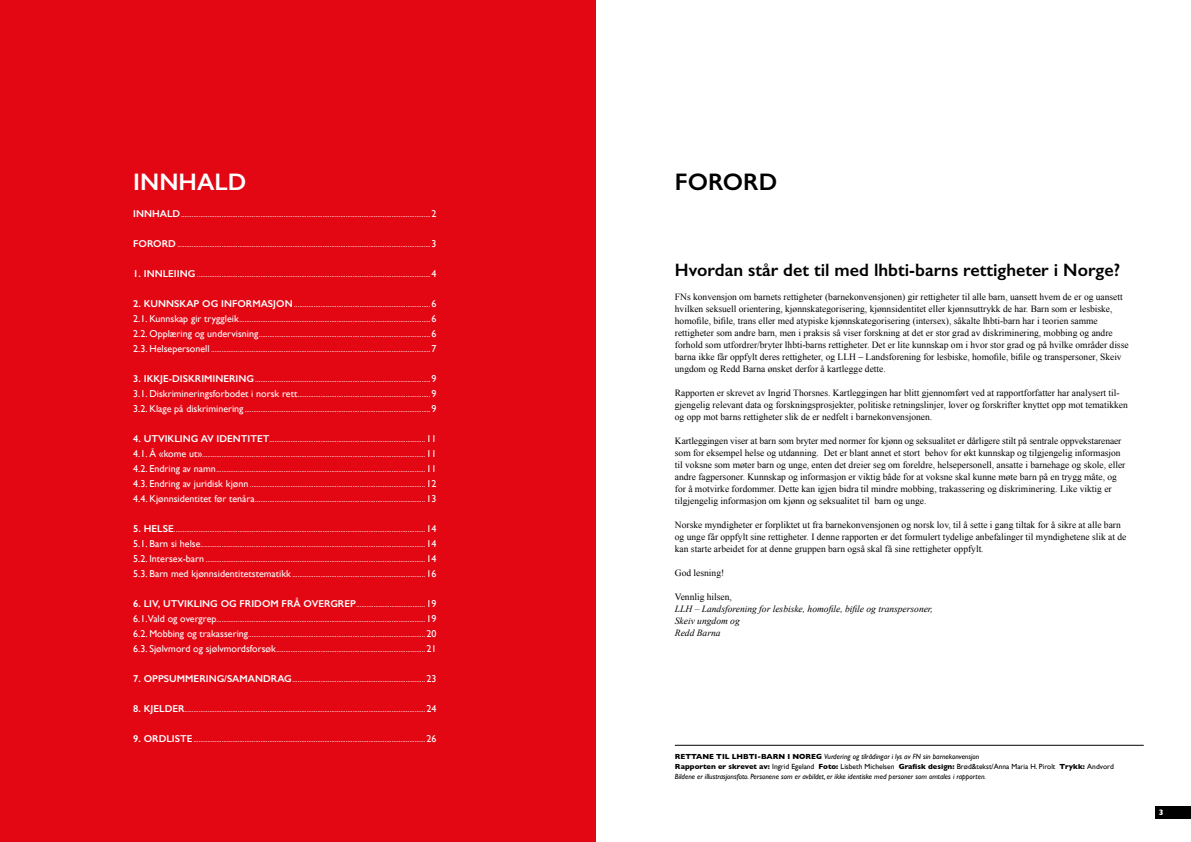
<style>
.page{position:relative;width:1191px;height:842px;background:#fff}
.page>*{position:absolute;margin:0;border:0;box-sizing:border-box;transform-origin:0 0}
.t1{font:600 24px "Gill Sans";color:#fff}
.t2{font:600 24px "Gill Sans";color:#000}
.t3{font:600 18px "Gill Sans";color:#000}
.t4{font:300 10px/15px "Gill Sans";color:#fff;text-align:justify}
.t5{font:9.5px/12px "Times New Roman";color:#000}
.t6{font:italic 9.5px/12px "Times New Roman";color:#000}
.t7{font:700 8px "Gill Sans";color:#fff}
.t8{font:italic 7.5px/10px "Gill Sans";color:#000}
.s1{font-weight:600}
.s2{font-weight:400}
.s3{font-weight:700;font-style:normal}
.s4{font-style:normal}
</style>
<div class="page">
<div style="left:0;top:0;width:595px;height:842px;background:#e30613"></div>
<div style="left:1155px;top:806px;width:36px;height:13px;background:#000"></div>
<hr style="left:675px;top:745px;width:468px;height:1px;background:#000">
<h1 class="t1" style="left:133px;top:167px;width:115px">INNHALD</h1>
<p class="t4" style="left:133px;top:205px;width:304px"><span class="s1">INNHALD</span>.............................................................................................................................................<span class="s2">2</span></p>
<p class="t4" style="left:133px;top:235px;width:304px"><span class="s1">FORORD</span>...............................................................................................................................................<span class="s2">3</span></p>
<p class="t4" style="left:133px;top:265px;width:304px"><span class="s1">1. INNLEIING</span> ....................................................................................................................................<span class="s2">4</span></p>
<p class="t4" style="left:133px;top:295px;width:305px"><span class="s1">2. KUNNSKAP OG INFORMASJON</span> .............................................................................<span class="s2">6<br>2.1. Kunnskap gir tryggleik</span>............................................................................................................<span class="s2">6<br>2.2. Opplæring og undervisning</span>.................................................................................................<span class="s2">6<br>2.3. Helsepersonell</span> ............................................................................................................................<span class="s2">7</span></p>
<p class="t4" style="left:133px;top:370px;width:304px"><span class="s1">3. IKKJE-DISKRIMINERING</span>...................................................................................................<span class="s2">9<br>3.1. Diskrimineringsforbodet i norsk rett</span>...........................................................................<span class="s2">9<br>3.2. Klage på diskriminering</span>.........................................................................................................<span class="s2">9</span></p>
<p class="t4" style="left:133px;top:430px;width:304px"><span class="s1">4. UTVIKLING AV IDENTITET</span>........................................................................................<span class="s2">11<br>4.1. Å «kome ut»</span>..............................................................................................................................<span class="s2">11<br>4.2. Endring av namn</span>......................................................................................................................<span class="s2">11<br>4.3. Endring av juridisk kjønn</span> ...................................................................................................<span class="s2">12<br>4.4. Kjønnsidentitet før tenåra</span>................................................................................................<span class="s2">13</span></p>
<p class="t4" style="left:133px;top:520px;width:304px"><span class="s1">5. HELSE</span>..............................................................................................................................................<span class="s2">14<br>5.1. Barn si helse</span>...............................................................................................................................<span class="s2">14<br>5.2. Intersex-barn</span> ............................................................................................................................<span class="s2">14<br>5.3. Barn med kjønnsidentitetstematikk</span> ...........................................................................<span class="s2">16</span></p>
<p class="t4" style="left:133px;top:595px;width:305px"><span class="s1">6. LIV, UTVIKLING OG FRIDOM FRÅ OVERGREP</span>....................................... <span class="s2">19<br>6.1.Vald og overgrep</span>......................................................................................................................<span class="s2">19<br>6.2. Mobbing og trakassering</span>....................................................................................................<span class="s2">20<br>6.3. Sjølvmord og sjølvmordsforsøk</span>....................................................................................<span class="s2">21</span></p>
<p class="t4" style="left:133px;top:670px;width:304px"><span class="s1">7. OPPSUMMERING/SAMANDRAG</span>...........................................................................<span class="s2">23</span></p>
<p class="t4" style="left:133px;top:700px;width:304px"><span class="s1">8. KJELDER</span>........................................................................................................................................<span class="s2">24</span></p>
<p class="t4" style="left:133px;top:730px;width:304px"><span class="s1">9. ORDLISTE</span>...................................................................................................................................<span class="s2">26</span></p>
<h1 class="t2" style="left:675px;top:167px;width:104px">FORORD</h1>
<h2 class="t3" style="left:675px;top:259px;width:447px">Hvordan står det til med lhbti-barns rettigheter i Norge?</h2>
<p class="t5" style="left:675px;top:291px;width:455px">FNs konvensjon om barnets rettigheter (barnekonvensjonen) gir rettigheter til alle barn, uansett hvem de er og uansett hvilken seksuell orientering, kjønnskategorisering, kjønnsidentitet eller kjønnsuttrykk de har. Barn som er lesbiske, homofile, bifile, trans eller med atypiske kjønnskategorisering (intersex), såkalte lhbti-barn har i teorien samme rettigheter som andre barn, men i praksis så viser forskning at det er stor grad av diskriminering, mobbing og andre forhold som utfordrer/bryter lhbti-barns rettigheter. Det er lite kunnskap om i hvor stor grad og på hvilke områder disse barna ikke får oppfylt deres rettigheter, og LLH – Landsforening for lesbiske, homofile, bifile og transpersoner, Skeiv ungdom og Redd Barna ønsket derfor å kartlegge dette.</p>
<p class="t5" style="left:675px;top:387px;width:454px">Rapporten er skrevet av Ingrid Thorsnes. Kartleggingen har blitt gjennomført ved at rapportforfatter har analysert til&shy;gjengelig relevant data og forskningsprosjekter, politiske retningslinjer, lover og forskrifter knyttet opp mot tematikken og opp mot barns rettigheter slik de er nedfelt i barnekonvensjonen.</p>
<p class="t5" style="left:675px;top:435px;width:452px">Kartleggingen viser at barn som bryter med normer for kjønn og seksualitet er dårligere stilt på sentrale oppvekstarenaer som for eksempel helse og utdanning. Det er blant annet et stort behov for økt kunnskap og tilgjengelig informasjon til voksne som møter barn og unge, enten det dreier seg om foreldre, helsepersonell, ansatte i barnehage og skole, eller andre fagpersoner. Kunnskap og informasjon er viktig både for at voksne skal kunne møte barn på en trygg måte, og for å motvirke fordommer. Dette kan igjen bidra til mindre mobbing, trakassering og diskriminering. Like viktig er tilgjengelig informasjon om kjønn og seksualitet til barn og unge.</p>
<p class="t5" style="left:675px;top:519px;width:453px">Norske myndigheter er forpliktet ut fra barnekonvensjonen og norsk lov, til å sette i gang tiltak for å sikre at alle barn og unge får oppfylt sine rettigheter. I denne rapporten er det formulert tydelige anbefalinger til myndighetene slik at de kan starte arbeidet for at denne gruppen barn også skal få sine rettigheter oppfylt.</p>
<p class="t5" style="left:675px;top:567px;width:51px">God lesning!</p>
<p class="t5" style="left:675px;top:591px;width:59px">Vennlig hilsen,</p>
<p class="t6" style="left:675px;top:603px;width:259px">LLH – Landsforening for lesbiske, homofile, bifile og transpersoner,<br>Skeiv ungdom og<br>Redd Barna</p>
<p class="t8" style="left:675px;top:752px;width:440px"><span class="s3">RETTANE TIL LHBTI-BARN I NOREG</span> Vurdering og tilrådingar i lys av FN sin barnekonvensjon<br><span class="s3">Rapporten er skrevet av:</span> <span class="s4">Ingrid Egeland</span> <span class="s3">Foto:</span> <span class="s4">Lisbeth Michelsen</span> <span class="s3">Grafisk design:</span> <span class="s4">Brød&amp;tekst/Anna Maria H. Pirolt</span> <span class="s3">Trykk:</span> <span class="s4">Andvord<br></span>Bildene er illustrasjonsfoto. Personene som er avbildet, er ikke identiske med personer som omtales i rapporten.</p>
<p class="t7" style="left:1158px;top:806px;width:6px">3</p>
</div>
